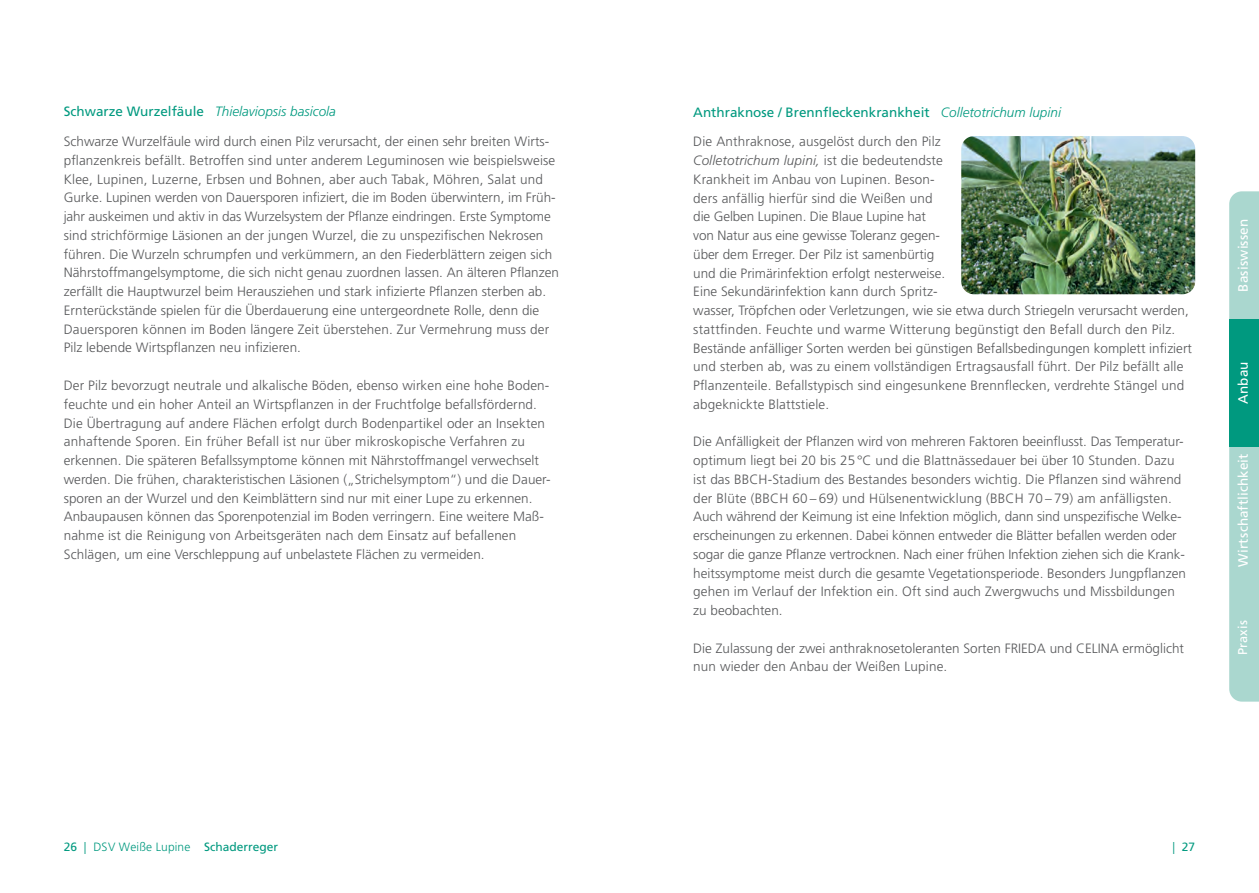
<style>
.page{position:relative;width:1259px;height:893px;background:#fff}
.page>*{position:absolute;margin:0;border:0;box-sizing:border-box;transform-origin:0 0}
.t1{font:300 13.5px/18.8px "Frutiger";color:#57585a}
.t2{font:13.5px "Frutiger";color:#00997f}
.t3{font:italic 300 13.5px "Frutiger";color:#00997f}
.t4{font:13.5px "Frutiger";letter-spacing:.01em;color:#fff}
.t5{font:12.75px "Frutiger";letter-spacing:.01em;color:#fff}
.t6{font:300 12px "Frutiger";letter-spacing:.01em;color:#00997f}
.t7{font:12px "Frutiger";color:#00997f}
.s1{font-weight:400;font-style:normal}
.s2{font-weight:300;font-style:italic}
.s3{font-style:italic}
.s4{font-weight:400}
.s5{font-weight:300}
</style>
<div class="page">
<img style="left:961px;top:136px;width:234px;height:158px">
<svg style="left:1229px;top:191px;width:30px;height:511px;background:#abd7cf"></svg>
<div style="left:1229px;top:319px;width:30px;height:127px;background:#00997f"></div>
<p class="t3" style="left:64px;top:104px;width:274px"><span class="s1">Schwarze Wurzelfäule</span> Thielaviopsis basicola</p>
<p class="t1" style="left:64px;top:132px;width:497px">Schwarze Wurzelfäule wird durch einen Pilz verursacht, der einen sehr breiten Wirts&shy;pflanzenkreis befällt. Betroffen sind unter anderem Leguminosen wie beispielsweise Klee, Lupinen, Luzerne, Erbsen und Bohnen, aber auch Tabak, Möhren, Salat und Gurke. Lupinen werden von Dauersporen infiziert, die im Boden überwintern, im Früh&shy;jahr auskeimen und aktiv in das Wurzelsystem der Pflanze eindringen. Erste Symptome sind strichförmige Läsionen an der jungen Wurzel, die zu unspezifischen Nekrosen führen. Die Wurzeln schrumpfen und verkümmern, an den Fiederblättern zeigen sich Nährstoffmangelsymptome, die sich nicht genau zuordnen lassen. An älteren Pflanzen zerfällt die Hauptwurzel beim Herausziehen und stark infizierte Pflanzen sterben ab.<br>Ernterückstände spielen für die Überdauerung eine untergeordnete Rolle, denn die Dauersporen können im Boden längere Zeit überstehen. Zur Vermehrung muss der Pilz lebende Wirtspflanzen neu infizieren.</p>
<p class="t1" style="left:64px;top:376px;width:488px">Der Pilz bevorzugt neutrale und alkalische Böden, ebenso wirken eine hohe Boden&shy;feuchte und ein hoher Anteil an Wirtspflanzen in der Fruchtfolge befallsfördernd.<br>Die Übertragung auf andere Flächen erfolgt durch Bodenpartikel oder an Insekten anhaftende Sporen. Ein früher Befall ist nur über mikroskopische Verfahren zu erkennen. Die späteren Befallssymptome können mit Nährstoffmangel verwechselt werden. Die frühen, charakteristischen Läsionen („Strichelsymptom“) und die Dauer&shy;sporen an der Wurzel und den Keimblättern sind nur mit einer Lupe zu erkennen.<br>Anbaupausen können das Sporenpotenzial im Boden verringern. Eine weitere Maß&shy;nahme ist die Reinigung von Arbeitsgeräten nach dem Einsatz auf befallenen Schlägen, um eine Verschleppung auf unbelastete Flächen zu vermeiden.</p>
<p class="t2" style="left:693px;top:104px;width:369px">Anthraknose / Brennfleckenkrankheit <span class="s2">Colletotrichum lupini</span></p>
<p class="t1" style="left:693px;top:132px;width:500px">Die Anthraknose, ausgelöst durch den Pilz<br><span class="s3">Colletotrichum lupini,</span> ist die bedeutendste<br>Krankheit im Anbau von Lupinen. Beson-<br>ders anfällig hierfür sind die Weißen und<br>die Gelben Lupinen. Die Blaue Lupine hat<br>von Natur aus eine gewisse Toleranz gegen-<br>über dem Erreger. Der Pilz ist samenbürtig<br>und die Primärinfektion erfolgt nesterweise.<br>Eine Sekundärinfektion kann durch Spritz-<br>wasser, Tröpfchen oder Verletzungen, wie sie etwa durch Striegeln verursacht werden, stattfinden. Feuchte und warme Witterung begünstigt den Befall durch den Pilz.<br>Bestände anfälliger Sorten werden bei günstigen Befallsbedingungen komplett infiziert und sterben ab, was zu einem vollständigen Ertragsausfall führt. Der Pilz befällt alle Pflanzenteile. Befallstypisch sind eingesunkene Brennflecken, verdrehte Stängel und abgeknickte Blattstiele.</p>
<p class="t1" style="left:693px;top:432px;width:494px">Die Anfälligkeit der Pflanzen wird von mehreren Faktoren beeinflusst. Das Temperatur&shy;optimum liegt bei 20 bis 25 °C und die Blattnässedauer bei über 10 Stunden. Dazu ist das BBCH-Stadium des Bestandes besonders wichtig. Die Pflanzen sind während der Blüte (BBCH 60 – 69) und Hülsenentwicklung (BBCH 70 – 79) am anfälligsten.<br>Auch während der Keimung ist eine Infektion möglich, dann sind unspezifische Welke&shy;erscheinungen zu erkennen. Dabei können entweder die Blätter befallen werden oder sogar die ganze Pflanze vertrocknen. Nach einer frühen Infektion ziehen sich die Krank&shy;heitssymptome meist durch die gesamte Vegetationsperiode. Besonders Jungpflanzen gehen im Verlauf der Infektion ein. Oft sind auch Zwergwuchs und Missbildungen zu beobachten.</p>
<p class="t1" style="left:693px;top:639px;width:492px">Die Zulassung der zwei anthraknosetoleranten Sorten FRIEDA und CELINA ermöglicht nun wieder den Anbau der Weißen Lupine.</p>
<p class="t4" style="left:1235px;top:292px;width:74px;rotate:-90deg">Basiswissen</p>
<p class="t4" style="left:1235px;top:404px;width:44px;rotate:-90deg">Anbau</p>
<p class="t4" style="left:1235px;top:567px;width:115px;rotate:-90deg">Wirtschaftlichkeit</p>
<p class="t5" style="left:1235px;top:655px;width:36px;rotate:-90deg">Praxis</p>
<p class="t6" style="left:64px;top:840px;width:216px"><span class="s4">26</span> | DSV Weiße Lupine <span class="s4">Schaderreger</span></p>
<p class="t7" style="left:1172px;top:840px;width:24px"><span class="s5">|</span> 27</p>
</div>
